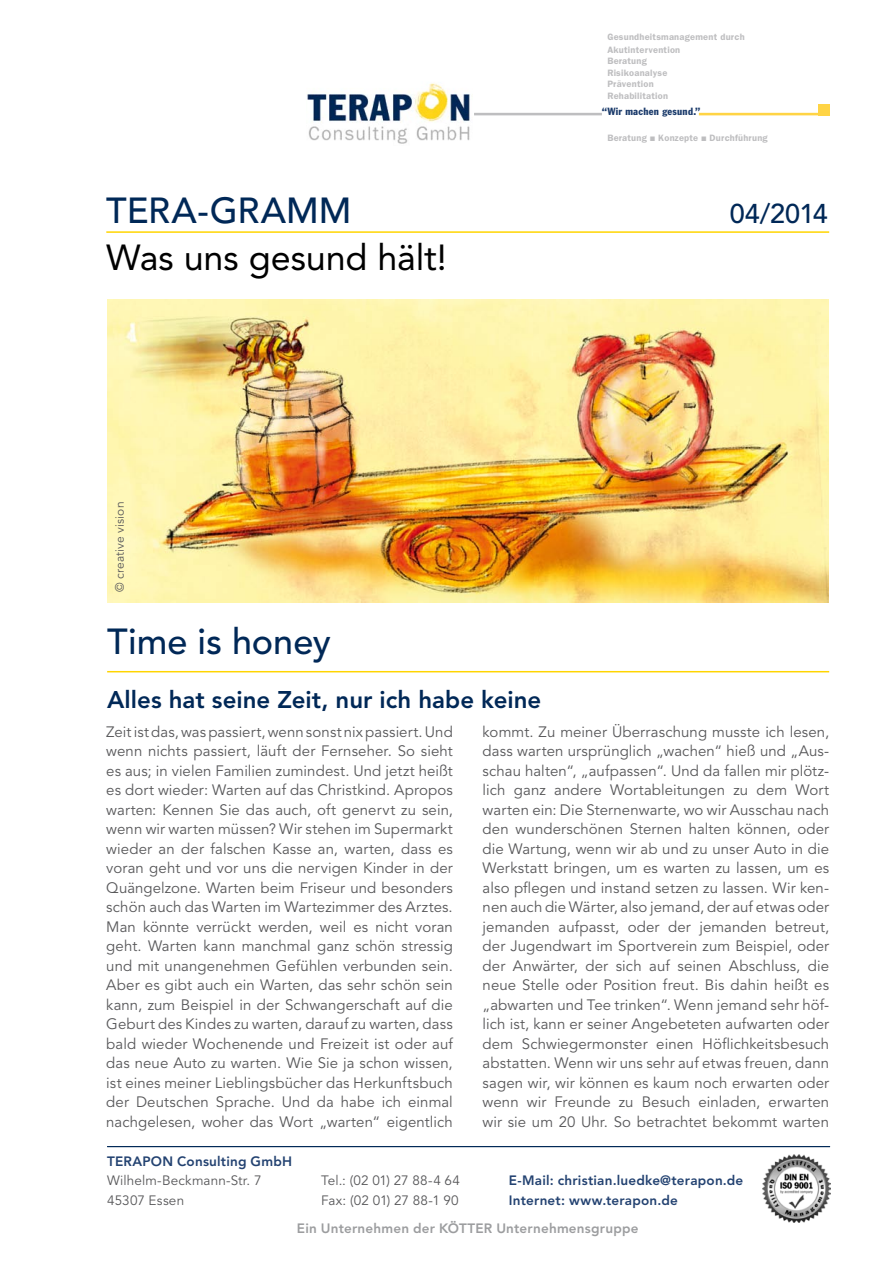
<style>
.page{position:relative;width:893px;height:1263px;background:#fff}
.page>*{position:absolute;margin:0;border:0;box-sizing:border-box;transform-origin:0 0}
.t1{font:500 36px "Avenir LT Std";color:#002857}
.t2{font:36px "Avenir LT Std";letter-spacing:-.005em;color:#000}
.t3{font:500 27px "Avenir LT Std";letter-spacing:-.01em;color:#002857}
.t4{font:800 24px "Avenir LT Std";color:#002857}
.t5{font:15px/19.5px "Avenir LT Std";letter-spacing:.005em;color:#58585a;text-align:justify}
.t6{font:800 13.5px/19.5px "Avenir LT Std";letter-spacing:.015em;color:#234271}
.t7{font:13.5px/19.5px "Avenir LT Std";letter-spacing:.01em;color:#58585a}
.t8{font:800 13.5px "Avenir LT Std";letter-spacing:.015em;color:#9c9d9f}
.t9{font:12px "Avenir LT Std";letter-spacing:.01em;color:#58585a}
.t10{font:condensed 10.35px "Franklin Gothic";letter-spacing:.025em;color:#1b3b6b}
.t11{font:600 9.3px/11.6px "Franklin Gothic";letter-spacing:.025em;color:#bebec0}
</style>
<div class="page">
<hr style="left:106px;top:231px;width:723px;height:2px;background:#ffd500">
<img style="left:307px;top:83px;width:163px;height:61px">
<hr style="left:474px;top:113px;width:128px;height:2px;background:#bebec0">
<hr style="left:699px;top:113px;width:128px;height:2px;background:#ffd445">
<div style="left:818px;top:104px;width:11px;height:11px;background:#ffd445"></div>
<hr style="left:107px;top:1146px;width:723px;height:1px;background:#002857">
<img style="left:762px;top:1155px;width:68px;height:67px">
<hr style="left:107px;top:671px;width:722px;height:1px;background:#ffd500">
<img style="left:107px;top:300px;width:722px;height:302px">
<p class="t11" style="left:607px;top:30px;width:139px;line-height:12.9px">Gesundheitsmanagement durch<br>Akutintervention</p>
<p class="t11" style="left:607px;top:55px;width:62px">Beratung<br>Risikoanalyse<br>Prävention<br>Rehabilitation</p>
<p class="t11" style="left:607px;top:132px;width:162px">Beratung ■ Konzepte ■ Durchführung</p>
<p class="t10" style="left:602px;top:105px;width:100px">“Wir machen gesund.”</p>
<h1 class="t1" style="left:106px;top:190px;width:247px">TERA-GRAMM</h1>
<h2 class="t3" style="left:730px;top:198px;width:100px">04/2014</h2>
<h1 class="t2" style="left:106px;top:237px;width:342px">Was uns gesund hält!</h1>
<p class="t9" style="left:113px;top:592px;width:92px;rotate:-90deg">© creative vision</p>
<h1 class="t1" style="left:107px;top:621px;width:225px">Time is honey</h1>
<h3 class="t4" style="left:107px;top:686px;width:436px">Alles hat seine Zeit, nur ich habe keine</h3>
<p class="t5" style="left:106px;top:722px;width:348px">Zeit ist das, was passiert, wenn sonst nix passiert. Und wenn nichts passiert, läuft der Fernseher. So sieht es aus; in vielen Familien zumindest. Und jetzt heißt es dort wieder: Warten auf das Christkind. Apropos warten: Kennen Sie das auch, oft genervt zu sein, wenn wir warten müssen? Wir stehen im Supermarkt wieder an der falschen Kasse an, warten, dass es voran geht und vor uns die nervigen Kinder in der Quängelzone. Warten beim Friseur und besonders schön auch das Warten im Wartezimmer des Arztes.<br>Man könnte verrückt werden, weil es nicht voran geht. Warten kann manchmal ganz schön stressig und mit unangenehmen Gefühlen verbunden sein.<br>Aber es gibt auch ein Warten, das sehr schön sein kann, zum Beispiel in der Schwangerschaft auf die Geburt des Kindes zu warten, darauf zu warten, dass bald wieder Wochenende und Freizeit ist oder auf das neue Auto zu warten. Wie Sie ja schon wissen, ist eines meiner Lieblingsbücher das Herkunftsbuch der Deutschen Sprache. Und da habe ich einmal nachgelesen, woher das Wort „warten“ eigentlich</p>
<p class="t5" style="left:483px;top:722px;width:348px">kommt. Zu meiner Überraschung musste ich lesen, dass warten ursprünglich „wachen“ hieß und „Aus&shy;schau halten“, „aufpassen“. Und da fallen mir plötz&shy;lich ganz andere Wortableitungen zu dem Wort warten ein: Die Sternenwarte, wo wir Ausschau nach den wunderschönen Sternen halten können, oder die Wartung, wenn wir ab und zu unser Auto in die Werkstatt bringen, um es warten zu lassen, um es also pflegen und instand setzen zu lassen. Wir ken&shy;nen auch die Wärter, also jemand, der auf etwas oder jemanden aufpasst, oder der jemanden betreut, der Jugendwart im Sportverein zum Beispiel, oder der Anwärter, der sich auf seinen Abschluss, die neue Stelle oder Position freut. Bis dahin heißt es „abwarten und Tee trinken“. Wenn jemand sehr höf&shy;lich ist, kann er seiner Angebeteten aufwarten oder dem Schwiegermonster einen Höflichkeitsbesuch abstatten. Wenn wir uns sehr auf etwas freuen, dann sagen wir, wir können es kaum noch erwarten oder wenn wir Freunde zu Besuch einladen, erwarten wir sie um 20 Uhr. So betrachtet bekommt warten</p>
<p class="t6" style="left:107px;top:1151px;width:186px">TERAPON Consulting GmbH</p>
<p class="t7" style="left:107px;top:1171px;width:156px">Wilhelm-Beckmann-Str. 7<br>45307 Essen</p>
<p class="t7" style="left:321px;top:1171px;width:140px">Tel.: (02 01) 27 88-4 64<br>Fax: (02 01) 27 88-1 90</p>
<p class="t6" style="left:509px;top:1171px;width:236px">E-Mail: christian.luedke@terapon.de<br>Internet: www.terapon.de</p>
<p class="t8" style="left:297px;top:1220px;width:343px">Ein Unternehmen der KÖTTER Unternehmensgruppe</p>
</div>
